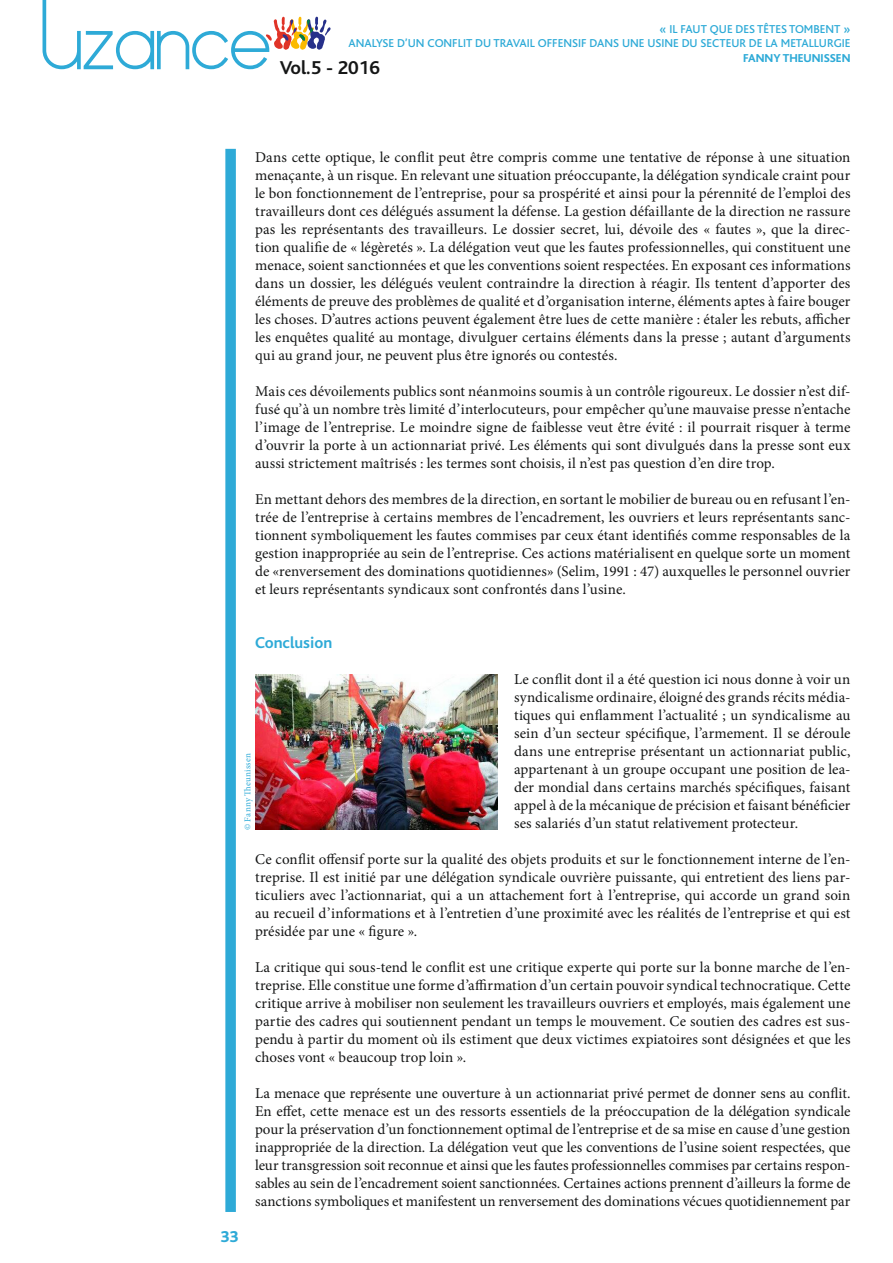
<style>
.page{position:relative;width:893px;height:1263px;background:#fff}
.page>*{position:absolute;margin:0;border:0;box-sizing:border-box;transform-origin:0 0}
.t1{font:700 19.5px "Bliss";color:#151616}
.t2{font:700 16.5px "Bliss";color:#2eaad7}
.t3{font:800 16.5px "Bliss";color:#2eaad7}
.t4{font:15px/18px "Minion Pro";color:#151616;text-align:justify}
.t5{font:500 12px/14.4px "Bliss";color:#2eaad7;text-align:right}
.t6{font:800 12px "Bliss";color:#2eaad7}
.t7{font:9px "Minion Pro";letter-spacing:.025em;color:#2eaad7}
</style>
<div class="page">
<div style="left:225px;top:149px;width:11px;height:1063px;background:#2eaad7"></div>
<svg style="left:43px;top:0;width:288px;height:69px"></svg>
<img style="left:255px;top:674px;width:242px;height:155px">
<p class="t5" style="left:349px;top:22px;width:503px">« IL FAUT QUE DES TÊTES TOMBENT »<br>ANALYSE D’UN CONFLIT DU TRAVAIL OFFENSIF DANS UNE USINE DU SECTEUR DE LA METALLURGIE</p>
<p class="t6" style="left:743px;top:51px;width:109px">FANNY THEUNISSEN</p>
<h1 class="t1" style="left:280px;top:58px;width:102px">Vol.5 - 2016</h1>
<p class="t4" style="left:255px;top:148px;width:597px">Dans cette optique, le conflit peut être compris comme une tentative de réponse à une situation menaçante, à un risque. En relevant une situation préoccupante, la délégation syndicale craint pour le bon fonctionnement de l’entreprise, pour sa prospérité et ainsi pour la pérennité de l’emploi des travailleurs dont ces délégués assument la défense. La gestion défaillante de la direction ne rassure pas les représentants des travailleurs. Le dossier secret, lui, dévoile des « fautes », que la direc&shy;tion qualifie de « légèretés ». La délégation veut que les fautes professionnelles, qui constituent une menace, soient sanctionnées et que les conventions soient respectées. En exposant ces informations dans un dossier, les délégués veulent contraindre la direction à réagir. Ils tentent d’apporter des éléments de preuve des problèmes de qualité et d’organisation interne, éléments aptes à faire bouger les choses. D’autres actions peuvent également être lues de cette manière : étaler les rebuts, afficher les enquêtes qualité au montage, divulguer certains éléments dans la presse ; autant d’arguments qui au grand jour, ne peuvent plus être ignorés ou contestés.</p>
<p class="t4" style="left:255px;top:382px;width:597px">Mais ces dévoilements publics sont néanmoins soumis à un contrôle rigoureux. Le dossier n’est dif&shy;fusé qu’à un nombre très limité d’interlocuteurs, pour empêcher qu’une mauvaise presse n’entache l’image de l’entreprise. Le moindre signe de faiblesse veut être évité : il pourrait risquer à terme d’ouvrir la porte à un actionnariat privé. Les éléments qui sont divulgués dans la presse sont eux aussi strictement maîtrisés : les termes sont choisis, il n’est pas question d’en dire trop.</p>
<p class="t4" style="left:255px;top:490px;width:597px">En mettant dehors des membres de la direction, en sortant le mobilier de bureau ou en refusant l’en&shy;trée de l’entreprise à certains membres de l’encadrement, les ouvriers et leurs représentants sanc&shy;tionnent symboliquement les fautes commises par ceux étant identifiés comme responsables de la gestion inappropriée au sein de l’entreprise. Ces actions matérialisent en quelque sorte un moment de «renversement des dominations quotidiennes» (Selim, 1991 : 47) auxquelles le personnel ouvrier et leurs représentants syndicaux sont confrontés dans l’usine.</p>
<p class="t2" style="left:255px;top:634px;width:79px">Conclusion</p>
<p class="t4" style="left:514px;top:670px;width:338px">Le conflit dont il a été question ici nous donne à voir un syndicalisme ordinaire, éloigné des grands récits média&shy;tiques qui enflamment l’actualité ; un syndicalisme au sein d’un secteur spécifique, l’armement. Il se déroule dans une entreprise présentant un actionnariat public, appartenant à un groupe occupant une position de lea&shy;der mondial dans certains marchés spécifiques, faisant appel à de la mécanique de précision et faisant bénéficier ses salariés d’un statut relativement protecteur.</p>
<p class="t4" style="left:255px;top:850px;width:597px">Ce conflit offensif porte sur la qualité des objets produits et sur le fonctionnement interne de l’en&shy;treprise. Il est initié par une délégation syndicale ouvrière puissante, qui entretient des liens par&shy;ticuliers avec l’actionnariat, qui a un attachement fort à l’entreprise, qui accorde un grand soin au recueil d’informations et à l’entretien d’une proximité avec les réalités de l’entreprise et qui est présidée par une « figure ».</p>
<p class="t4" style="left:255px;top:958px;width:597px">La critique qui sous-tend le conflit est une critique experte qui porte sur la bonne marche de l’en&shy;treprise. Elle constitue une forme d’affirmation d’un certain pouvoir syndical technocratique. Cette critique arrive à mobiliser non seulement les travailleurs ouvriers et employés, mais également une partie des cadres qui soutiennent pendant un temps le mouvement. Ce soutien des cadres est sus&shy;pendu à partir du moment où ils estiment que deux victimes expiatoires sont désignées et que les choses vont « beaucoup trop loin ».</p>
<p class="t4" style="left:255px;top:1084px;width:597px">La menace que représente une ouverture à un actionnariat privé permet de donner sens au conflit.<br>En effet, cette menace est un des ressorts essentiels de la préoccupation de la délégation syndicale pour la préservation d’un fonctionnement optimal de l’entreprise et de sa mise en cause d’une gestion inappropriée de la direction. La délégation veut que les conventions de l’usine soient respectées, que leur transgression soit reconnue et ainsi que les fautes professionnelles commises par certains respon&shy;sables au sein de l’encadrement soient sanctionnées. Certaines actions prennent d’ailleurs la forme de sanctions symboliques et manifestent un renversement des dominations vécues quotidiennement par</p>
<p class="t7" style="left:241px;top:830px;width:78px;rotate:-90deg">© Fanny Theunissen</p>
<p class="t3" style="left:221px;top:1228px;width:20px">33</p>
</div>
